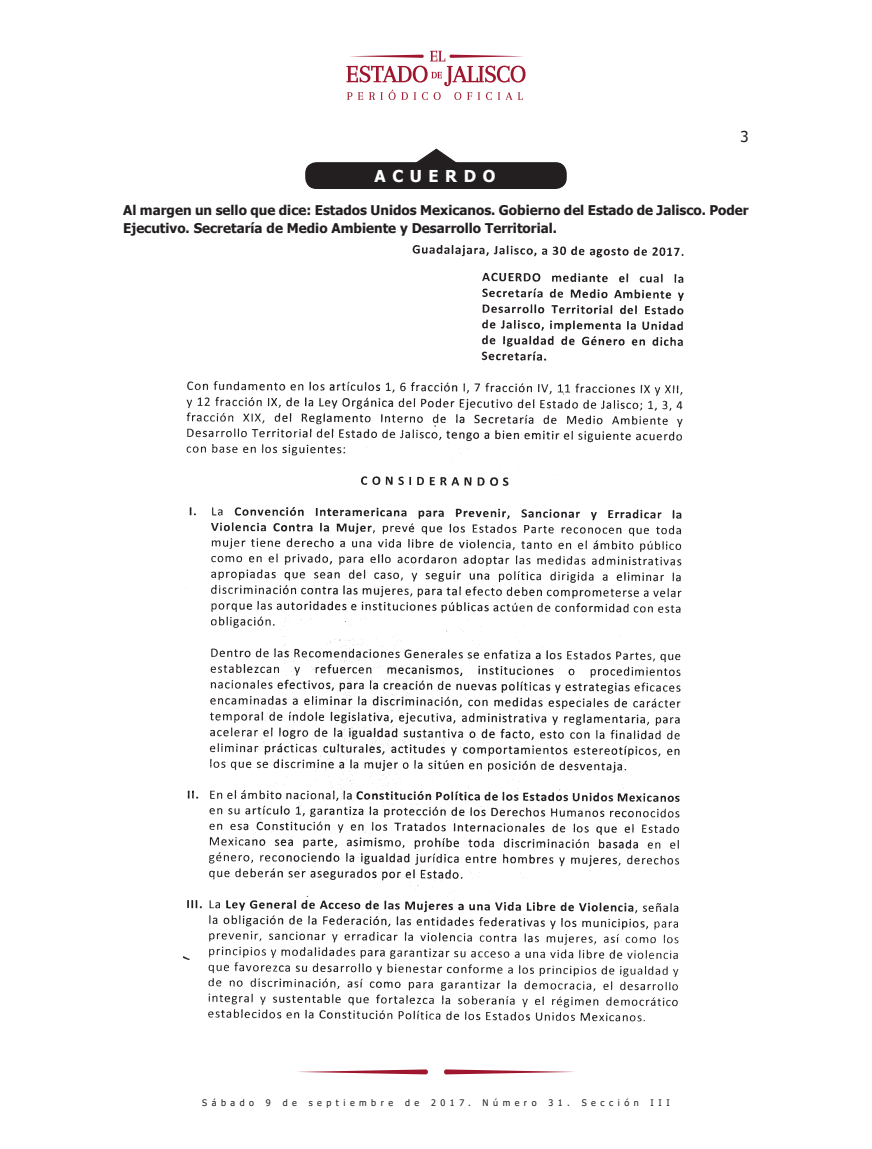
<style>
.page{position:relative;width:872px;height:1149px;background:#fff}
.page>*{position:absolute;margin:0;border:0;box-sizing:border-box;transform-origin:0 0}
._02_último_renglón2{font:700 16.35px "Tahoma";letter-spacing:.4em;color:#fff}
.t1{font:15px "Tahoma";color:#231f20}
._02_último_renglón2-2{font:700 13.35px/17.9px "Tahoma";color:#231f20}
.t2{font:9px "Tahoma";letter-spacing:.5em;color:#231f20}
</style>
<div class="page">
<svg style="left:346px;top:51px;width:179px;height:49px"></svg>
<svg style="left:297px;top:1069px;width:131px;height:5px"></svg>
<svg style="left:444px;top:1069px;width:130px;height:5px"></svg>
<div style="left:306px;top:163px;width:260px;height:25px;background:#231f20;border-radius:10px"></div>
<div style="left:305px;top:162px;width:262px;height:27px;border:1px solid #231f20;border-radius:10px"></div>
<svg style="left:415px;top:149px;width:43px;height:15px"></svg>
<img style="left:183px;top:245px;width:501px;height:777px">
<p class="t1" style="left:740px;top:126px;width:10px">3</p>
<p class="_02_último_renglón2" style="left:375px;top:165px;width:122px">ACUERDO</p>
<p class="_02_último_renglón2-2" style="left:123px;top:201px;width:627px">Al margen un sello que dice: Estados Unidos Mexicanos. Gobierno del Estado de Jalisco. Poder<br>Ejecutivo. Secretaría de Medio Ambiente y Desarrollo Territorial.</p>
<p class="t2" style="left:202px;top:1095px;width:53px">Sábado</p>
<p class="t2" style="left:266px;top:1095px;width:6px">9</p>
<p class="t2" style="left:283px;top:1095px;width:16px">d e</p>
<p class="t2" style="left:309px;top:1095px;width:86px">septiembre</p>
<p class="t2" style="left:405px;top:1095px;width:16px">d e</p>
<p class="t2" style="left:431px;top:1095px;width:41px">2017.</p>
<p class="t2" style="left:482px;top:1095px;width:55px">Número</p>
<p class="t2" style="left:548px;top:1095px;width:92px">31. Sección</p>
<p class="t2" style="left:650px;top:1095px;width:21px">III</p>
</div>
